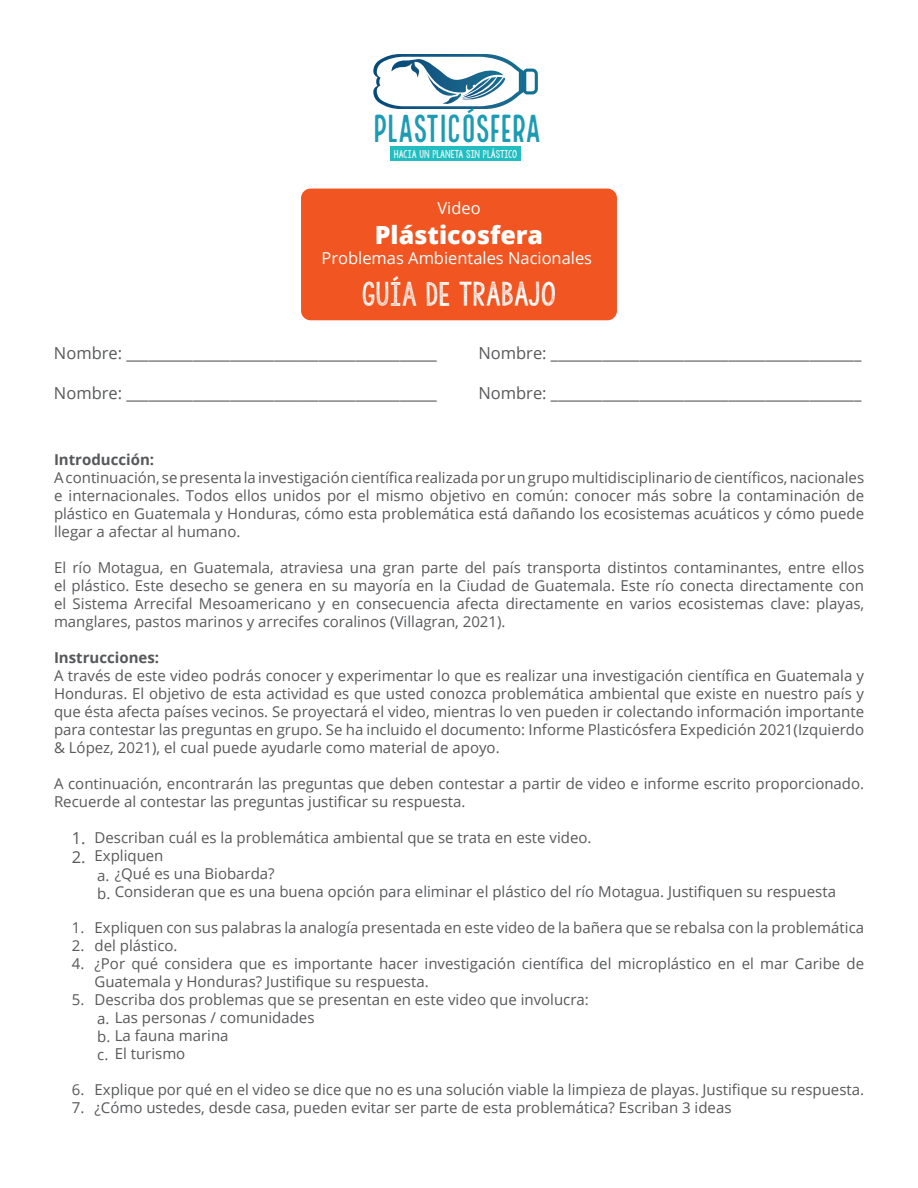
<style>
.page{position:relative;width:918px;height:1188px;background:#fff}
.page>*{position:absolute;margin:0;border:0;box-sizing:border-box;transform-origin:0 0}
.t1{font:38.25px "Local Brewery Sans";letter-spacing:-.09em;color:#1d9bb2}
.t2{font:26.85px "KG Allof Me";color:#fff}
.t3{font:800 25.05px "Open Sans";color:#fff}
.Tabulaciones{font:16.5px "Open Sans";color:#57585a}
.t4{font:16.5px "Open Sans";color:#fff}
.Texto_Normal{font:15px/18px "Open Sans";color:#57585a;text-align:justify}
.Subtítulo{font:700 15px "Open Sans";color:#57585a}
.t5{font:8.85px "KG Allof Me";color:#fff}
</style>
<div class="page">
<div style="left:390px;top:146px;width:131px;height:15px;background:#21bdc0"></div>
<svg style="left:373px;top:54px;width:165px;height:59px"></svg>
<div style="left:301px;top:189px;width:316px;height:131px;background:#f15622;border-radius:10px"></div>
<p class="t1" style="left:371px;top:106px;width:173px">PLASTICoSFERA</p>
<p class="t5" style="left:394px;top:148px;width:125px">HACIA UN PLANETA SIN PLÁSTICO</p>
<p class="t4" style="left:437px;top:197px;width:45px">Video</p>
<p class="t3" style="left:375px;top:216px;width:170px">Plásticosfera</p>
<p class="t4" style="left:322px;top:246px;width:272px">Problemas Ambientales Nacionales</p>
<p class="t2" style="left:362px;top:276px;width:196px">GUÍA DE TRABAJO</p>
<p class="Tabulaciones" style="left:54px;top:342px;width:384px">Nombre: __________________________________________</p>
<p class="Tabulaciones" style="left:54px;top:382px;width:384px">Nombre: __________________________________________</p>
<p class="Tabulaciones" style="left:478px;top:342px;width:384px">Nombre: __________________________________________</p>
<p class="Tabulaciones" style="left:478px;top:382px;width:384px">Nombre: __________________________________________</p>
<p class="Subtítulo" style="left:54px;top:449px;width:102px">Introducción:</p>
<p class="Texto_Normal" style="left:54px;top:468px;width:812px">A continuación, se presenta la investigación científica realizada por un grupo multidisciplinario de científicos, nacionales e internacionales. Todos ellos unidos por el mismo objetivo en común: conocer más sobre la contaminación de plástico en Guatemala y Honduras, cómo esta problemática está dañando los ecosistemas acuáticos y cómo puede llegar a afectar al humano.</p>
<p class="Texto_Normal" style="left:54px;top:558px;width:812px">El río Motagua, en Guatemala, atraviesa una gran parte del país transporta distintos contaminantes, entre ellos el plástico. Este desecho se genera en su mayoría en la Ciudad de Guatemala. Este río conecta directamente con el Sistema Arrecifal Mesoamericano y en consecuencia afecta directamente en varios ecosistemas clave: playas, manglares, pastos marinos y arrecifes coralinos (Villagran, 2021).</p>
<p class="Subtítulo" style="left:54px;top:647px;width:107px">Instrucciones:</p>
<p class="Texto_Normal" style="left:54px;top:666px;width:812px">A través de este video podrás conocer y experimentar lo que es realizar una investigación científica en Guatemala y Honduras. El objetivo de esta actividad es que usted conozca problemática ambiental que existe en nuestro país y que ésta afecta países vecinos. Se proyectará el video, mientras lo ven pueden ir colectando información importante para contestar las preguntas en grupo. Se ha incluido el documento: Informe Plasticósfera Expedición 2021(Izquierdo &amp; López, 2021), el cual puede ayudarle como material de apoyo.</p>
<p class="Texto_Normal" style="left:54px;top:774px;width:812px">A continuación, encontrarán las preguntas que deben contestar a partir de video e informe escrito proporcionado.<br>Recuerde al contestar las preguntas justificar su respuesta.</p>
<p class="Texto_Normal" style="left:94px;top:828px;width:499px">Describan cuál es la problemática ambiental que se trata en este video.</p>
<p class="Texto_Normal" style="left:94px;top:846px;width:71px">Expliquen</p>
<p class="Texto_Normal" style="left:115px;top:864px;width:161px">¿Qué es una Biobarda?</p>
<p class="Texto_Normal" style="left:115px;top:882px;width:723px">Consideran que es una buena opción para eliminar el plástico del río Motagua. Justifiquen su respuesta</p>
<p class="Texto_Normal" style="left:94px;top:918px;width:771px">Expliquen con sus palabras la analogía presentada en este video de la bañera que se rebalsa con la problemática del plástico.</p>
<p class="Texto_Normal" style="left:94px;top:954px;width:771px">¿Por qué considera que es importante hacer investigación científica del microplástico en el mar Caribe de<br>Guatemala y Honduras? Justifique su respuesta.</p>
<p class="Texto_Normal" style="left:94px;top:990px;width:496px">Describa dos problemas que se presentan en este video que involucra:</p>
<p class="Texto_Normal" style="left:97px;top:1008px;width:219px">a. Las personas / comunidades</p>
<p class="Texto_Normal" style="left:97px;top:1026px;width:133px">b. La fauna marina</p>
<p class="Texto_Normal" style="left:97px;top:1044px;width:90px">c. El turismo</p>
<p class="Texto_Normal" style="left:94px;top:1080px;width:771px">Explique por qué en el video se dice que no es una solución viable la limpieza de playas. Justifique su respuesta.</p>
<p class="Texto_Normal" style="left:94px;top:1098px;width:639px">¿Cómo ustedes, desde casa, pueden evitar ser parte de esta problemática? Escriban 3 ideas</p>
<p class="Tabulaciones" style="left:72px;top:826px;width:15px">1.</p>
<p class="Tabulaciones" style="left:72px;top:846px;width:15px">2.</p>
<p class="Texto_Normal" style="left:97px;top:866px;width:14px">a.</p>
<p class="Texto_Normal" style="left:97px;top:884px;width:15px">b.</p>
<p class="Texto_Normal" style="left:72px;top:918px;width:14px">1.</p>
<p class="Texto_Normal" style="left:72px;top:936px;width:14px">2.</p>
<p class="Texto_Normal" style="left:72px;top:954px;width:14px">4.</p>
<p class="Texto_Normal" style="left:72px;top:990px;width:14px">5.</p>
<p class="Texto_Normal" style="left:72px;top:1080px;width:14px">6.</p>
<p class="Texto_Normal" style="left:72px;top:1098px;width:14px">7.</p>
</div>
